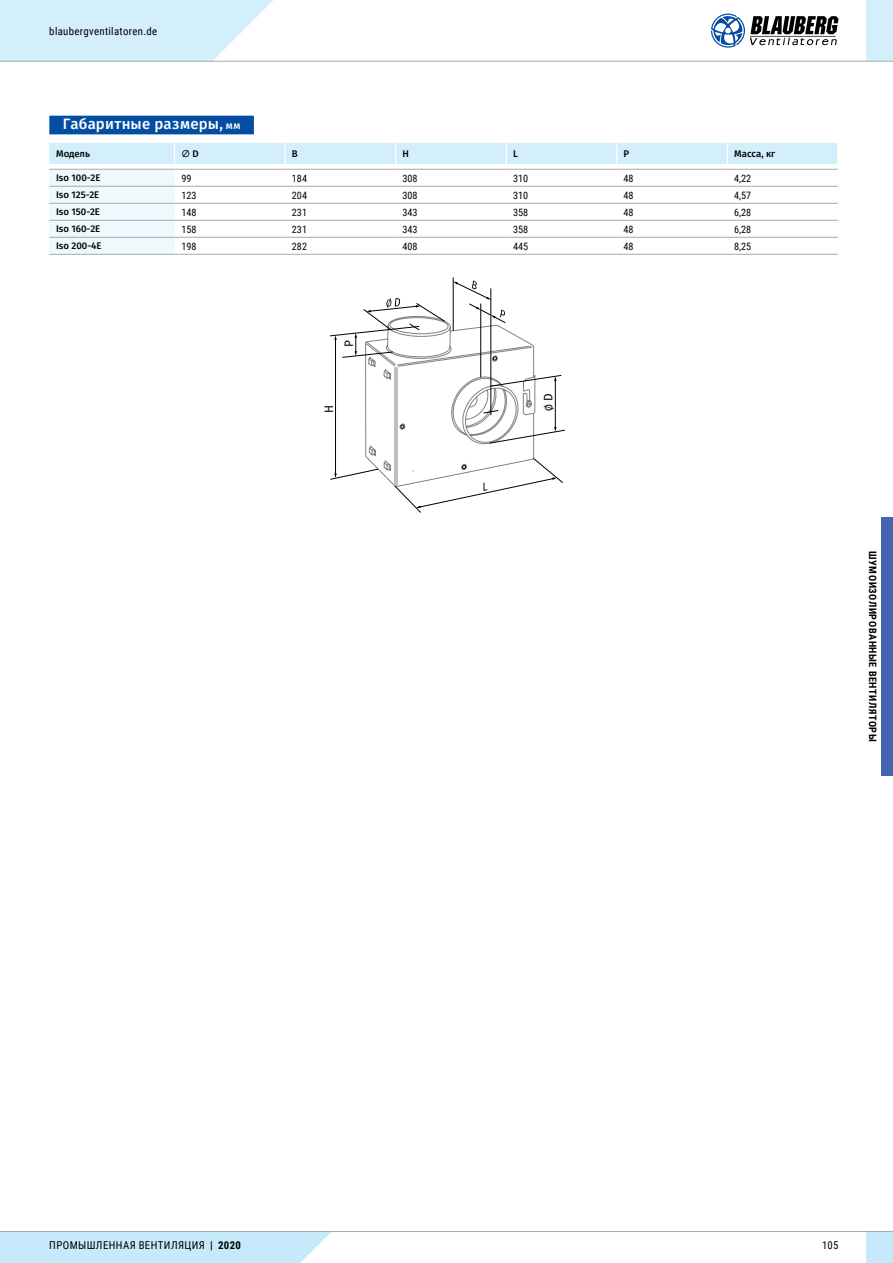
<style>
.page{position:relative;width:893px;height:1263px;background:#fff}
.page>*{position:absolute;margin:0;border:0;box-sizing:border-box;transform-origin:0 0}
.t1{font:500 15px "Fira Sans";letter-spacing:.015em;color:#fff}
.t2{font:12.3px "Fira Sans";color:#000;scale:.95 1}
.t3{font:10.8px "Roboto Condensed";letter-spacing:.035em;color:#000}
.t4{font:10.5px "Fira Sans";color:#000;scale:.95 1}
.t5{font:10.2px "Roboto Condensed";color:#000}
.t6{font:700 10.2px "Roboto Condensed";letter-spacing:.055em;color:#000}
.t7{font:500 9.6px "Fira Sans";color:#000}
.s1{font-size:10.5px}
.s2{font-size:12.3px}
.s3{font-weight:700}
</style>
<div class="page">
<div style="left:881px;top:517px;width:12px;height:259px;background:#4665af"></div>
<div style="left:49px;top:116px;width:205px;height:18px;background:#034ea2"></div>
<hr style="left:175px;top:254px;width:110px;height:1px;background:#a7a9ac">
<hr style="left:285px;top:254px;width:111px;height:1px;background:#a7a9ac">
<hr style="left:396px;top:254px;width:110px;height:1px;background:#a7a9ac">
<hr style="left:506px;top:254px;width:111px;height:1px;background:#a7a9ac">
<hr style="left:617px;top:254px;width:110px;height:1px;background:#a7a9ac">
<hr style="left:727px;top:254px;width:111px;height:1px;background:#a7a9ac">
<hr style="left:49px;top:254px;width:126px;height:1px;background:#a7a9ac">
<svg style="left:49px;top:143px;width:789px;height:111px"></svg>
<hr style="left:49px;top:169px;width:126px;height:1px;background:#a7a9ac">
<hr style="left:175px;top:169px;width:110px;height:1px;background:#a7a9ac">
<hr style="left:285px;top:169px;width:111px;height:1px;background:#a7a9ac">
<hr style="left:396px;top:169px;width:110px;height:1px;background:#a7a9ac">
<hr style="left:506px;top:169px;width:111px;height:1px;background:#a7a9ac">
<hr style="left:617px;top:169px;width:110px;height:1px;background:#a7a9ac">
<hr style="left:727px;top:169px;width:111px;height:1px;background:#a7a9ac">
<svg style="left:330px;top:277px;width:235px;height:236px"></svg>
<div style="left:866px;top:1231px;width:27px;height:32px;background:#c6eafb"></div>
<div style="left:0;top:1232px;width:331px;height:31px;background:#c6eafb"></div>
<hr style="left:0;top:1231px;width:893px;height:1px;background:#a7a9ac">
<div style="left:866px;top:0;width:27px;height:61px;background:#d3effc"></div>
<svg style="left:0;top:0;width:295px;height:61px"></svg>
<hr style="left:0;top:61px;width:893px;height:1px;background:#a7a9ac">
<svg style="left:711px;top:14px;width:127px;height:34px"></svg>
<p class="t3" style="left:49px;top:23px;width:109px">blaubergventilatoren.de</p>
<h1 class="t1" style="left:63px;top:114px;width:179px">Габаритные размеры, <span class="s1">мм</span></h1>
<p class="t7" style="left:56px;top:147px;width:36px">Модель</p>
<p class="t7" style="left:181px;top:147px;width:19px">∅ D</p>
<p class="t7" style="left:292px;top:147px;width:7px">B</p>
<p class="t7" style="left:402px;top:147px;width:8px">H</p>
<p class="t7" style="left:513px;top:147px;width:6px">L</p>
<p class="t7" style="left:624px;top:147px;width:7px">P</p>
<p class="t7" style="left:734px;top:147px;width:43px">Масса, кг</p>
<p class="t7" style="left:56px;top:171px;width:46px">Iso 100-2E</p>
<p class="t5" style="left:181px;top:171px;width:12px">99</p>
<p class="t5" style="left:292px;top:171px;width:17px">184</p>
<p class="t5" style="left:402px;top:171px;width:17px">308</p>
<p class="t5" style="left:513px;top:171px;width:17px">310</p>
<p class="t5" style="left:624px;top:171px;width:12px">48</p>
<p class="t5" style="left:734px;top:171px;width:19px">4,22</p>
<p class="t7" style="left:56px;top:188px;width:45px">Iso 125-2E</p>
<p class="t5" style="left:181px;top:188px;width:17px">123</p>
<p class="t5" style="left:292px;top:188px;width:17px">204</p>
<p class="t5" style="left:402px;top:188px;width:17px">308</p>
<p class="t5" style="left:513px;top:188px;width:17px">310</p>
<p class="t5" style="left:624px;top:188px;width:12px">48</p>
<p class="t5" style="left:734px;top:188px;width:19px">4,57</p>
<p class="t7" style="left:56px;top:205px;width:45px">Iso 150-2E</p>
<p class="t5" style="left:181px;top:205px;width:17px">148</p>
<p class="t5" style="left:292px;top:205px;width:17px">231</p>
<p class="t5" style="left:402px;top:205px;width:17px">343</p>
<p class="t5" style="left:513px;top:205px;width:17px">358</p>
<p class="t5" style="left:624px;top:205px;width:12px">48</p>
<p class="t5" style="left:734px;top:205px;width:19px">6,28</p>
<p class="t7" style="left:56px;top:222px;width:46px">Iso 160-2E</p>
<p class="t5" style="left:181px;top:222px;width:17px">158</p>
<p class="t5" style="left:292px;top:222px;width:17px">231</p>
<p class="t5" style="left:402px;top:222px;width:17px">343</p>
<p class="t5" style="left:513px;top:222px;width:17px">358</p>
<p class="t5" style="left:624px;top:222px;width:12px">48</p>
<p class="t5" style="left:734px;top:222px;width:19px">6,28</p>
<p class="t7" style="left:56px;top:239px;width:47px">Iso 200-4E</p>
<p class="t5" style="left:181px;top:239px;width:17px">198</p>
<p class="t5" style="left:292px;top:239px;width:17px">282</p>
<p class="t5" style="left:402px;top:239px;width:17px">408</p>
<p class="t5" style="left:513px;top:239px;width:17px">445</p>
<p class="t5" style="left:624px;top:239px;width:12px">48</p>
<p class="t5" style="left:734px;top:239px;width:19px">8,25</p>
<p class="t2" style="left:340px;top:347px;width:9px;rotate:-90deg">P</p>
<p class="t2" style="left:320px;top:413px;width:10px;rotate:-90deg">H</p>
<p class="t4" style="left:541px;top:411px;width:20px;rotate:-90deg">Ø <span class="s2">D</span></p>
<p class="t6" style="left:880px;top:551px;width:192px;rotate:90deg">ШУМОИЗОЛИРОВАННЫЕ ВЕНТИЛЯТОРЫ</p>
<p class="t3" style="left:49px;top:1238px;width:193px">ПРОМЫШЛЕННАЯ ВЕНТИЛЯЦИЯ <span class="s3">| 2020</span></p>
<p class="t3" style="left:822px;top:1238px;width:18px">105</p>
</div>
